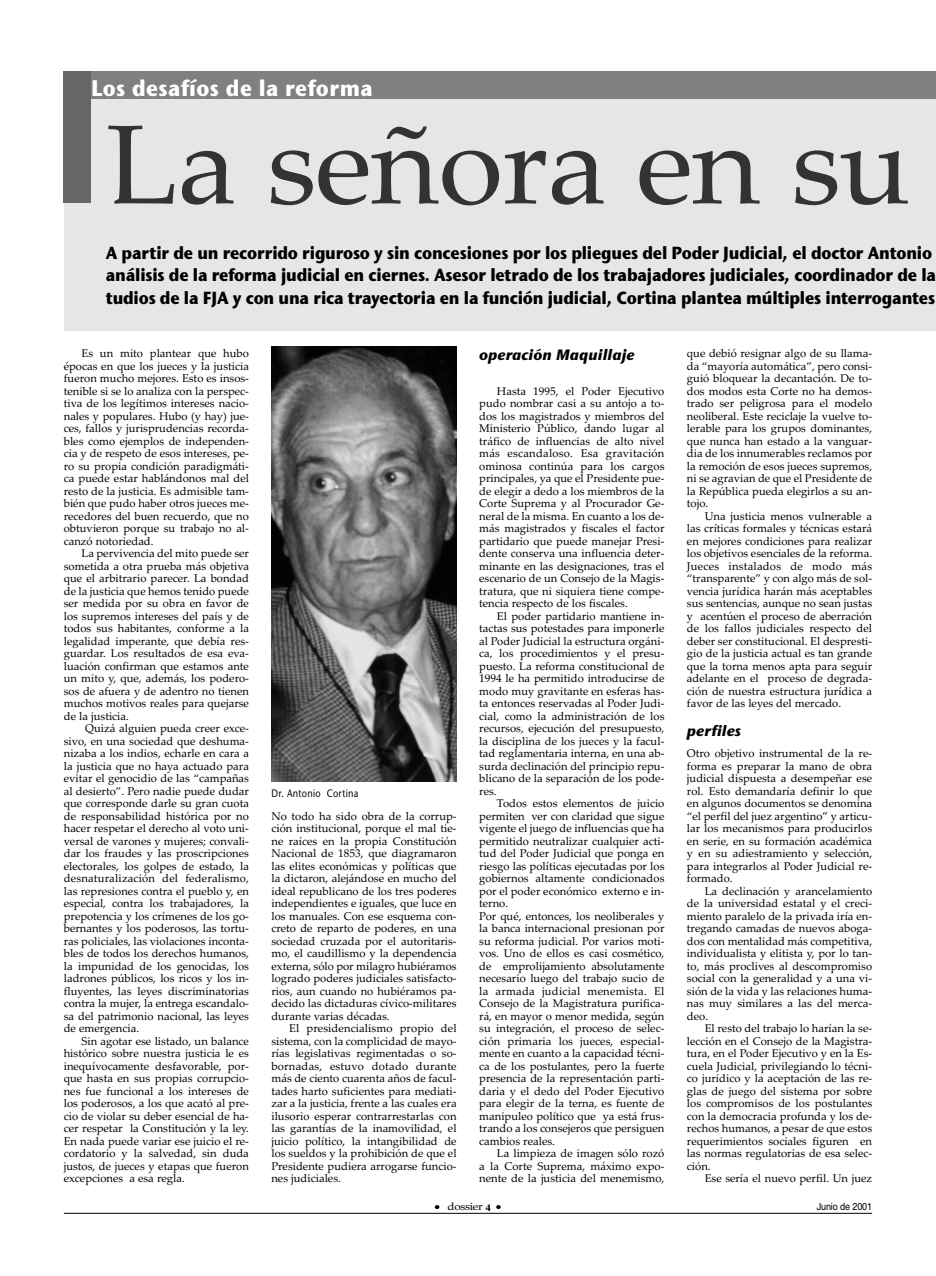
<style>
.page{position:relative;width:936px;height:1276px;background:#fff}
.page>*{position:absolute;margin:0;border:0;box-sizing:border-box;transform-origin:0 0}
.t1{font:112.5px "Palatino Linotype";letter-spacing:-.01em;color:#333;scale:1.05 1}
.t2{font:22.5px "Stone Sans ITCTT Bold";letter-spacing:.02em;color:#fff;scale:.9 1}
.t3{font:17.5px/22.5px "Stone Sans ITCTT Bold";letter-spacing:-.015em;color:#000;scale:.9 1}
.t4{font:italic 15px "Stone Sans ITCTT Bold";color:#000}
.t5{font:11.25px/12.5px "Palatino Linotype";color:#000;text-align:justify}
.t6{font:10.88px "Stone Sans ITCTT Medium";letter-spacing:.03em;color:#000;scale:.83 1}
.t7{font:10.62px "Palatino Linotype";letter-spacing:-.025em;color:#000;scale:1.1 1}
.t8{font:10px "Helvetica LT Std";letter-spacing:-.015em;color:#000;scale:.9 1}
</style>
<div class="page">
<div style="left:64px;top:71px;width:871px;height:260px;background:#e6e6e6"></div>
<div style="left:64px;top:71px;width:871px;height:27px;background:#808080"></div>
<hr style="left:64px;top:1213px;width:808px;height:1px;background:#000">
<div style="left:64px;top:72px;width:27px;height:131px;background:#666"></div>
<img style="left:271px;top:347px;width:185px;height:434px">
<h2 class="t2" style="left:91px;top:74px;width:314px">Los desafíos de la reforma</h2>
<h1 class="t1" style="left:106px;top:99px;width:768px">La señora en su</h1>
<p class="t3" style="left:106px;top:241px;width:924px">A partir de un recorrido riguroso y sin concesiones por los pliegues del Poder Judicial, el doctor Antonio análisis de la reforma judicial en ciernes. Asesor letrado de los trabajadores judiciales, coordinador de la tudios de la FJA y con una rica trayectoria en la función judicial, Cortina plantea múltiples interrogantes</p>
<p class="t5" style="left:64px;top:347px;width:187px;text-indent:18px">Es un mito plantear que hubo épocas en que los jueces y la justicia fueron mucho mejores. Esto es insos&shy;tenible si se lo analiza con la perspec&shy;tiva de los legítimos intereses nacio&shy;nales y populares. Hubo (y hay) jue&shy;ces, fallos y jurisprudencias recorda&shy;bles como ejemplos de independen&shy;cia y de respeto de esos intereses, pe&shy;ro su propia condición paradigmáti&shy;ca puede estar hablándonos mal del resto de la justicia. Es admisible tam&shy;bién que pudo haber otros jueces me&shy;recedores del buen recuerdo, que no obtuvieron porque su trabajo no al&shy;canzó notoriedad.</p>
<p class="t5" style="left:64px;top:547px;width:187px;text-indent:18px">La pervivencia del mito puede ser sometida a otra prueba más objetiva que el arbitrario parecer. La bondad de la justicia que hemos tenido puede ser medida por su obra en favor de los supremos intereses del país y de todos sus habitantes, conforme a la legalidad imperante, que debía res&shy;guardar. Los resultados de esa eva&shy;luación confirman que estamos ante un mito y, que, además, los podero&shy;sos de afuera y de adentro no tienen muchos motivos reales para quejarse de la justicia.</p>
<p class="t5" style="left:64px;top:722px;width:187px;text-indent:21px">Quizá alguien pueda creer exce&shy;sivo, en una sociedad que deshuma&shy;nizaba a los indios, echarle en cara a la justicia que no haya actuado para evitar el genocidio de las “campañas al desierto”. Pero nadie puede dudar que corresponde darle su gran cuota de responsabilidad histórica por no hacer respetar el derecho al voto uni&shy;versal de varones y mujeres; convali&shy;dar los fraudes y las proscripciones electorales, los golpes de estado, la desnaturalización del federalismo, las represiones contra el pueblo y, en especial, contra los trabajadores, la prepotencia y los crímenes de los go&shy;bernantes y los poderosos, las tortu&shy;ras policiales, las violaciones inconta&shy;bles de todos los derechos humanos, la impunidad de los genocidas, los ladrones públicos, los ricos y los in&shy;fluyentes, las leyes discriminatorias contra la mujer, la entrega escandalo&shy;sa del patrimonio nacional, las leyes de emergencia.</p>
<p class="t5" style="left:64px;top:1034px;width:187px;text-indent:18px">Sin agotar ese listado, un balance histórico sobre nuestra justicia le es inequívocamente desfavorable, por&shy;que hasta en sus propias corrupcio&shy;nes fue funcional a los intereses de los poderosos, a los que acató al pre&shy;cio de violar su deber esencial de ha&shy;cer respetar la Constitución y la ley.<br>En nada puede variar ese juicio el re&shy;cordatorio y la salvedad, sin duda justos, de jueces y etapas que fueron excepciones a esa regla.</p>
<p class="t6" style="left:271px;top:786px;width:106px">Dr. Antonio Cortina</p>
<p class="t5" style="left:271px;top:809px;width:187px">No todo ha sido obra de la corrup&shy;ción institucional, porque el mal tie&shy;ne raíces en la propia Constitución Nacional de 1853, que diagramaron las elites económicas y políticas que la dictaron, alejándose en mucho del ideal republicano de los tres poderes independientes e iguales, que luce en los manuales. Con ese esquema con&shy;creto de reparto de poderes, en una sociedad cruzada por el autoritaris&shy;mo, el caudillismo y la dependencia externa, sólo por milagro hubiéramos logrado poderes judiciales satisfacto&shy;rios, aun cuando no hubiéramos pa&shy;decido las dictaduras cívico-militares durante varias décadas.</p>
<p class="t5" style="left:271px;top:1022px;width:187px;text-indent:18px">El presidencialismo propio del sistema, con la complicidad de mayo&shy;rías legislativas regimentadas o so&shy;bornadas, estuvo dotado durante más de ciento cuarenta años de facul&shy;tades harto suficientes para mediati&shy;zar a la justicia, frente a las cuales era ilusorio esperar contrarrestarlas con las garantías de la inamovilidad, el juicio político, la intangibilidad de los sueldos y la prohibición de que el Presidente pudiera arrogarse funcio&shy;nes judiciales.</p>
<h3 class="t4" style="left:479px;top:346px;width:157px">operación Maquillaje</h3>
<p class="t5" style="left:479px;top:384px;width:187px;text-indent:18px">Hasta 1995, el Poder Ejecutivo pudo nombrar casi a su antojo a to&shy;dos los magistrados y miembros del Ministerio Público, dando lugar al tráfico de influencias de alto nivel más escandaloso. Esa gravitación ominosa continúa para los cargos principales, ya que el Presidente pue&shy;de elegir a dedo a los miembros de la Corte Suprema y al Procurador Ge&shy;neral de la misma. En cuanto a los de&shy;más magistrados y fiscales el factor partidario que puede manejar Presi&shy;dente conserva una influencia deter&shy;minante en las designaciones, tras el escenario de un Consejo de la Magis&shy;tratura, que ni siquiera tiene compe&shy;tencia respecto de los fiscales.</p>
<p class="t5" style="left:479px;top:609px;width:187px;text-indent:18px">El poder partidario mantiene in&shy;tactas sus potestades para imponerle al Poder Judicial la estructura orgáni&shy;ca, los procedimientos y el presu&shy;puesto. La reforma constitucional de 1994 le ha permitido introducirse de modo muy gravitante en esferas has&shy;ta entonces reservadas al Poder Judi&shy;cial, como la administración de los recursos, ejecución del presupuesto, la disciplina de los jueces y la facul&shy;tad reglamentaria interna, en una ab&shy;surda declinación del principio repu&shy;blicano de la separación de los pode&shy;res.</p>
<p class="t5" style="left:479px;top:797px;width:187px;text-align:left;text-indent:18px">Todos estos elementos de juicio permiten ver con claridad que sigue vigente el juego de influencias que ha permitido neutralizar cualquier acti&shy;tud del Poder Judicial que ponga en riesgo las políticas ejecutadas por los gobiernos altamente condicionados por el poder económico externo e in&shy;terno.<br>Por qué, entonces, los neoliberales y la banca internacional presionan por su reforma judicial. Por varios moti&shy;vos. Uno de ellos es casi cosmético, de emprolijamiento absolutamente necesario luego del trabajo sucio de la armada judicial menemista. El Consejo de la Magistratura purifica&shy;rá, en mayor o menor medida, según su integración, el proceso de selec&shy;ción primaria los jueces, especial&shy;mente en cuanto a la capacidad técni&shy;ca de los postulantes, pero la fuerte presencia de la representación parti&shy;daria y el dedo del Poder Ejecutivo para elegir de la terna, es fuente de manipuleo político que ya está frus&shy;trando a los consejeros que persiguen cambios reales.</p>
<p class="t5" style="left:479px;top:1147px;width:187px;text-indent:18px">La limpieza de imagen sólo rozó a la Corte Suprema, máximo expo&shy;nente de la justicia del menemismo,</p>
<p class="t5" style="left:687px;top:347px;width:187px">que debió resignar algo de su llama&shy;da “mayoría automática”, pero consi&shy;guió bloquear la decantación. De to&shy;dos modos esta Corte no ha demos&shy;trado ser peligrosa para el modelo neoliberal. Este reciclaje la vuelve to&shy;lerable para los grupos dominantes, que nunca han estado a la vanguar&shy;dia de los innumerables reclamos por la remoción de esos jueces supremos, ni se agravian de que el Presidente de la República pueda elegirlos a su an&shy;tojo.</p>
<p class="t5" style="left:687px;top:509px;width:187px;text-indent:18px">Una justicia menos vulnerable a las críticas formales y técnicas estará en mejores condiciones para realizar los objetivos esenciales de la reforma.<br>Jueces instalados de modo más “transparente” y con algo más de sol&shy;vencia jurídica harán más aceptables sus sentencias, aunque no sean justas y acentúen el proceso de aberración de los fallos judiciales respecto del deber ser constitucional. El despresti&shy;gio de la justicia actual es tan grande que la torna menos apta para seguir adelante en el proceso de degrada&shy;ción de nuestra estructura jurídica a favor de las leyes del mercado.</p>
<h3 class="t4" style="left:687px;top:722px;width:56px">perfiles</h3>
<p class="t5" style="left:687px;top:747px;width:187px">Otro objetivo instrumental de la re&shy;forma es preparar la mano de obra judicial dispuesta a desempeñar ese rol. Esto demandaría definir lo que en algunos documentos se denomina “el perfil del juez argentino” y articu&shy;lar los mecanismos para producirlos en serie, en su formación académica y en su adiestramiento y selección, para integrarlos al Poder Judicial re&shy;formado.</p>
<p class="t5" style="left:687px;top:884px;width:187px;text-indent:18px">La declinación y arancelamiento de la universidad estatal y el creci&shy;miento paralelo de la privada iría en&shy;tregando camadas de nuevos aboga&shy;dos con mentalidad más competitiva, individualista y elitista y, por lo tan&shy;to, más proclives al descompromiso social con la generalidad y a una vi&shy;sión de la vida y las relaciones huma&shy;nas muy similares a las del merca&shy;deo.</p>
<p class="t5" style="left:687px;top:1022px;width:187px;text-indent:18px">El resto del trabajo lo harían la se&shy;lección en el Consejo de la Magistra&shy;tura, en el Poder Ejecutivo y en la Es&shy;cuela Judicial, privilegiando lo técni&shy;co jurídico y la aceptación de las re&shy;glas de juego del sistema por sobre los compromisos de los postulantes con la democracia profunda y los de&shy;rechos humanos, a pesar de que estos requerimientos sociales figuren en las normas regulatorias de esa selec&shy;ción.</p>
<p class="t5" style="left:704px;top:1172px;width:169px">Ese sería el nuevo perfil. Un juez</p>
<p class="t7" style="left:435px;top:1200px;width:62px">● dossier <sub>4</sub> ●</p>
<p class="t8" style="left:816px;top:1202px;width:63px">Junio de 2001</p>
</div>
